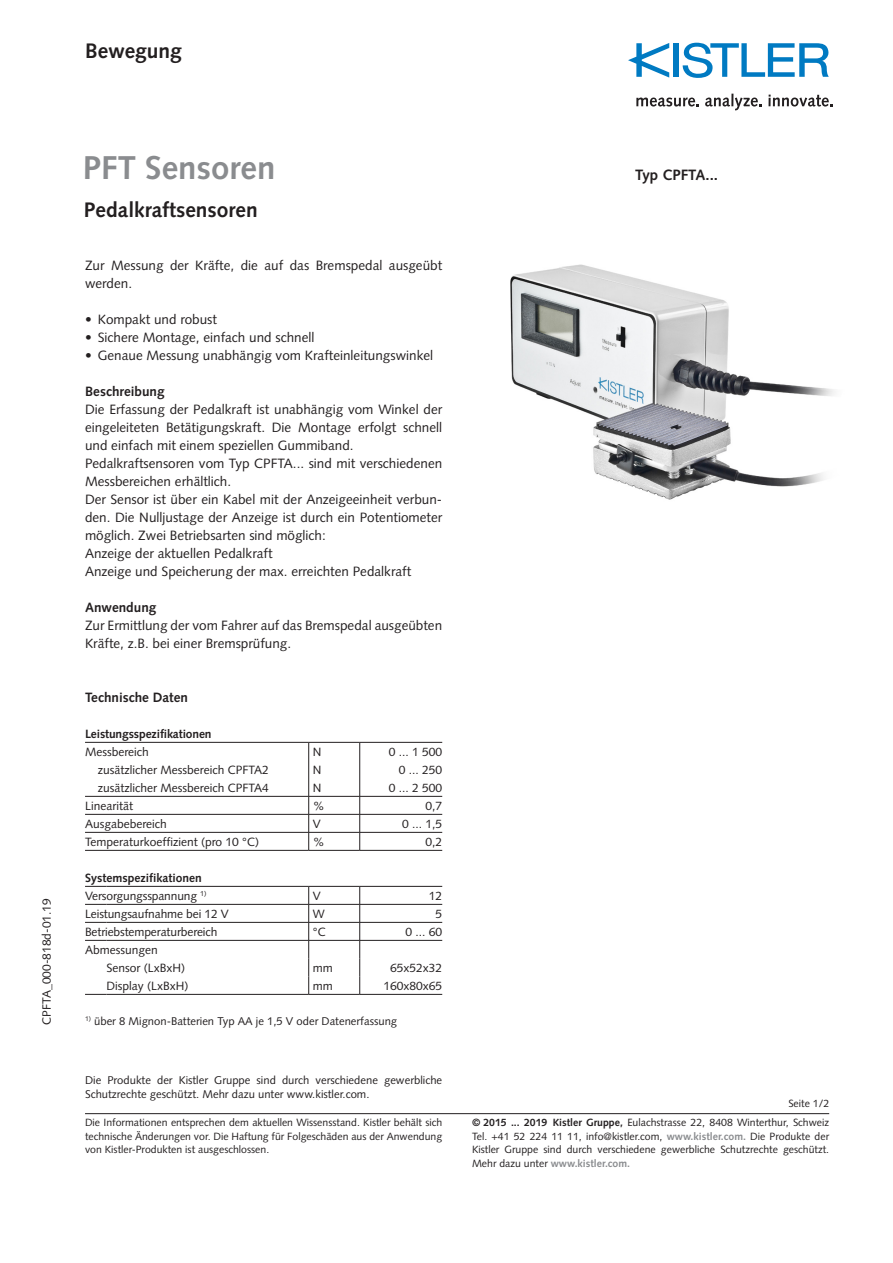
<style>
.page{position:relative;width:893px;height:1263px;background:#fff}
.page>*{position:absolute;margin:0;border:0;box-sizing:border-box;transform-origin:0 0}
.t1{font:700 33px "Syntax LT Std";color:#8a8c8f}
.t2{font:700 21px "Syntax LT Std";color:#231f20}
._01_body_text_10_pt{font:700 15px "Syntax LT Std";color:#231f20}
._01_body_text{font:13.5px/18px "Syntax LT Std";color:#231f20}
._01_body_subtitle{font:700 13.5px "Syntax LT Std";color:#231f20}
._03_table_left_roman{font:12px "Syntax LT Std";color:#231f20}
._03_table_right_roma{font:12px "Syntax LT Std";color:#231f20}
._03_table_left_bold{font:700 12px "Syntax LT Std";letter-spacing:-.01em;color:#231f20}
._05_footer_text_body{font:11.25px/13.5px "Syntax LT Std";color:#231f20}
._05_footer_textbody{font:11.25px "Syntax LT Std";color:#231f20}
.t3{font:10.5px/13.5px "Syntax LT Std";color:#231f20;text-align:justify}
.s1{font-weight:700}
.s2{font-weight:700;color:#8a8c8f}
</style>
<div class="page">
<hr style="left:85px;top:1113px;width:744px;height:1px;background:#231f20">
<div style="left:673px;top:43px;width:6px;height:34px;background:#007ac2"></div>
<svg style="left:683px;top:43px;width:146px;height:35px"></svg>
<svg style="left:628px;top:43px;width:41px;height:35px"></svg>
<svg style="left:636px;top:98px;width:63px;height:9px"></svg>
<svg style="left:705px;top:94px;width:57px;height:16px"></svg>
<svg style="left:768px;top:95px;width:65px;height:12px"></svg>
<img style="left:510px;top:264px;width:325px;height:236px">
<hr style="left:359px;top:742px;width:1px;height:54px;background:#231f20">
<svg style="left:359px;top:797px;width:1px;height:53px"></svg>
<hr style="left:309px;top:742px;width:51px;height:1px;background:#231f20">
<hr style="left:360px;top:742px;width:82px;height:1px;background:#231f20">
<hr style="left:85px;top:742px;width:224px;height:1px;background:#231f20">
<hr style="left:308px;top:742px;width:1px;height:54px;background:#231f20">
<svg style="left:308px;top:797px;width:1px;height:53px"></svg>
<hr style="left:85px;top:850px;width:224px;height:1px;background:#231f20">
<hr style="left:309px;top:796px;width:51px;height:1px;background:#231f20">
<hr style="left:360px;top:796px;width:82px;height:1px;background:#231f20">
<hr style="left:85px;top:832px;width:224px;height:1px;background:#231f20">
<hr style="left:309px;top:832px;width:51px;height:1px;background:#231f20">
<hr style="left:360px;top:832px;width:82px;height:1px;background:#231f20">
<hr style="left:309px;top:850px;width:51px;height:1px;background:#231f20">
<hr style="left:360px;top:850px;width:82px;height:1px;background:#231f20">
<hr style="left:85px;top:814px;width:224px;height:1px;background:#231f20">
<hr style="left:309px;top:814px;width:51px;height:1px;background:#231f20">
<hr style="left:360px;top:814px;width:82px;height:1px;background:#231f20">
<hr style="left:85px;top:796px;width:224px;height:1px;background:#231f20">
<svg style="left:359px;top:887px;width:1px;height:107px"></svg>
<svg style="left:85px;top:994px;width:21px;height:1px"></svg>
<hr style="left:106px;top:994px;width:203px;height:1px;background:#231f20">
<hr style="left:309px;top:994px;width:51px;height:1px;background:#231f20">
<hr style="left:360px;top:994px;width:82px;height:1px;background:#231f20">
<hr style="left:309px;top:886px;width:51px;height:1px;background:#231f20">
<hr style="left:360px;top:886px;width:82px;height:1px;background:#231f20">
<svg style="left:85px;top:886px;width:21px;height:1px"></svg>
<hr style="left:106px;top:886px;width:203px;height:1px;background:#231f20">
<svg style="left:308px;top:886px;width:1px;height:108px"></svg>
<svg style="left:85px;top:922px;width:21px;height:1px"></svg>
<hr style="left:106px;top:922px;width:203px;height:1px;background:#231f20">
<svg style="left:85px;top:940px;width:21px;height:1px"></svg>
<hr style="left:106px;top:940px;width:203px;height:1px;background:#231f20">
<hr style="left:309px;top:922px;width:51px;height:1px;background:#231f20">
<hr style="left:309px;top:940px;width:51px;height:1px;background:#231f20">
<hr style="left:360px;top:922px;width:82px;height:1px;background:#231f20">
<hr style="left:360px;top:940px;width:82px;height:1px;background:#231f20">
<svg style="left:85px;top:904px;width:21px;height:1px"></svg>
<hr style="left:106px;top:904px;width:203px;height:1px;background:#231f20">
<hr style="left:309px;top:904px;width:51px;height:1px;background:#231f20">
<hr style="left:360px;top:904px;width:82px;height:1px;background:#231f20">
<h2 class="t2" style="left:85px;top:39px;width:98px">Bewegung</h2>
<p class="_03_table_left_roman" style="left:39px;top:1025px;width:128px;rotate:-90deg">CPFTA_000-818d-01.19</p>
<h1 class="t1" style="left:83px;top:149px;width:194px">PFT Sensoren</h1>
<h2 class="t2" style="left:84px;top:197px;width:175px">Pedalkraftsensoren</h2>
<p class="_01_body_text" style="left:85px;top:256px;width:359px">Zur Messung der Kräfte, die auf das Bremspedal ausgeübt werden.</p>
<p class="_01_body_text" style="left:85px;top:310px;width:133px">• Kompakt und robust</p>
<p class="_01_body_text" style="left:85px;top:328px;width:231px">• Sichere Montage, einfach und schnell</p>
<p class="_01_body_text" style="left:85px;top:346px;width:350px">• Genaue Messung unabhängig vom Krafteinleitungswinkel</p>
<p class="_01_body_subtitle" style="left:85px;top:384px;width:81px">Beschreibung</p>
<p class="_01_body_text" style="left:85px;top:400px;width:359px;text-align:justify">Die Erfassung der Pedalkraft ist unabhängig vom Winkel der eingeleiteten Betätigungskraft. Die Montage erfolgt schnell und einfach mit einem speziellen Gummiband.</p>
<p class="_01_body_text" style="left:85px;top:454px;width:359px">Pedalkraftsensoren vom Typ CPFTA... sind mit verschiedenen<br>Messbereichen erhältlich.</p>
<p class="_01_body_text" style="left:85px;top:490px;width:359px;text-align:justify">Der Sensor ist über ein Kabel mit der Anzeigeeinheit verbun&shy;den. Die Nulljustage der Anzeige ist durch ein Potentiometer möglich. Zwei Betriebsarten sind möglich:</p>
<p class="_01_body_text" style="left:85px;top:544px;width:189px">Anzeige der aktuellen Pedalkraft</p>
<p class="_01_body_text" style="left:85px;top:562px;width:328px">Anzeige und Speicherung der max. erreichten Pedalkraft</p>
<p class="_01_body_subtitle" style="left:85px;top:600px;width:73px">Anwendung</p>
<p class="_01_body_text" style="left:85px;top:616px;width:359px">Zur Ermittlung der vom Fahrer auf das Bremspedal ausgeübten<br>Kräfte, z.B. bei einer Bremsprüfung.</p>
<p class="_01_body_subtitle" style="left:85px;top:690px;width:105px">Technische Daten</p>
<p class="_03_table_left_bold" style="left:85px;top:727px;width:128px">Leistungsspezifikationen</p>
<p class="_03_table_left_roman" style="left:85px;top:745px;width:65px">Messbereich</p>
<p class="_03_table_left_roman" style="left:98px;top:763px;width:172px">zusätzlicher Messbereich CPFTA2</p>
<p class="_03_table_left_roman" style="left:98px;top:781px;width:172px">zusätzlicher Messbereich CPFTA4</p>
<p class="_03_table_left_roman" style="left:313px;top:745px;width:10px">N</p>
<p class="_03_table_left_roman" style="left:313px;top:763px;width:10px">N</p>
<p class="_03_table_left_roman" style="left:313px;top:781px;width:10px">N</p>
<p class="_03_table_right_roma" style="left:389px;top:745px;width:55px">0 ... 1 500</p>
<p class="_03_table_right_roma" style="left:399px;top:763px;width:45px">0 ... 250</p>
<p class="_03_table_right_roma" style="left:389px;top:781px;width:55px">0 ... 2 500</p>
<p class="_03_table_left_roman" style="left:85px;top:799px;width:49px">Linearität</p>
<p class="_03_table_left_roman" style="left:313px;top:799px;width:13px">%</p>
<p class="_03_table_right_roma" style="left:426px;top:799px;width:18px">0,7</p>
<p class="_03_table_left_roman" style="left:85px;top:817px;width:83px">Ausgabebereich</p>
<p class="_03_table_left_roman" style="left:313px;top:817px;width:10px">V</p>
<p class="_03_table_right_roma" style="left:402px;top:817px;width:42px">0 ... 1,5</p>
<p class="_03_table_left_roman" style="left:85px;top:835px;width:176px">Temperaturkoeffizient (pro 10 °C)</p>
<p class="_03_table_left_roman" style="left:313px;top:835px;width:13px">%</p>
<p class="_03_table_right_roma" style="left:426px;top:835px;width:18px">0,2</p>
<p class="_03_table_left_bold" style="left:85px;top:871px;width:118px">Systemspezifikationen</p>
<p class="_03_table_left_roman" style="left:85px;top:889px;width:123px">Versorgungsspannung <sup>1)</sup></p>
<p class="_03_table_left_roman" style="left:313px;top:889px;width:10px">V</p>
<p class="_03_table_right_roma" style="left:429px;top:889px;width:15px">12</p>
<p class="_03_table_left_roman" style="left:85px;top:907px;width:145px">Leistungsaufnahme bei 12 V</p>
<p class="_03_table_left_roman" style="left:313px;top:907px;width:13px">W</p>
<p class="_03_table_right_roma" style="left:436px;top:907px;width:8px">5</p>
<p class="_03_table_left_roman" style="left:85px;top:925px;width:134px">Betriebstemperaturbereich</p>
<p class="_03_table_left_roman" style="left:313px;top:925px;width:14px">°C</p>
<p class="_03_table_right_roma" style="left:406px;top:925px;width:38px">0 ... 60</p>
<p class="_03_table_left_roman" style="left:85px;top:943px;width:74px">Abmessungen</p>
<p class="_03_table_left_roman" style="left:106px;top:961px;width:80px">Sensor (LxBxH)</p>
<p class="_03_table_left_roman" style="left:313px;top:961px;width:22px">mm</p>
<p class="_03_table_right_roma" style="left:390px;top:961px;width:54px">65x52x32</p>
<p class="_03_table_left_roman" style="left:106px;top:979px;width:83px">Display (LxBxH)</p>
<p class="_03_table_left_roman" style="left:313px;top:979px;width:22px">mm</p>
<p class="_03_table_right_roma" style="left:384px;top:979px;width:60px">160x80x65</p>
<p class="_05_footer_textbody" style="left:85px;top:1014px;width:314px"><sup>1)</sup> über 8 Mignon-Batterien Typ AA je 1,5 V oder Datenerfassung</p>
<p class="_05_footer_text_body" style="left:85px;top:1074px;width:359px">Die Produkte der Kistler Gruppe sind durch verschiedene gewerbliche<br>Schutzrechte geschützt. Mehr dazu unter www.kistler.com.</p>
<p class="t3" style="left:85px;top:1116px;width:359px">Die Informationen entsprechen dem aktuellen Wissensstand. Kistler behält sich technische Änderungen vor. Die Haftung für Folgeschäden aus der Anwendung von Kistler-Produkten ist ausgeschlossen.</p>
<p class="_01_body_text_10_pt" style="left:635px;top:166px;width:84px">Typ CPFTA...</p>
<p class="t3" style="left:788px;top:1097px;width:42px">Seite 1/2</p>
<p class="t3" style="left:472px;top:1116px;width:359px"><span class="s1">© 2015 ... 2019 Kistler Gruppe,</span> Eulachstrasse 22, 8408 Winterthur, Schweiz Tel. +41 52 224 11 11, info@kistler.com, <span class="s2">www.kistler.com.</span> Die Produkte der Kistler Gruppe sind durch verschiedene gewerbliche Schutzrechte geschützt.<br>Mehr dazu unter <span class="s2">www.kistler.com.</span></p>
</div>
